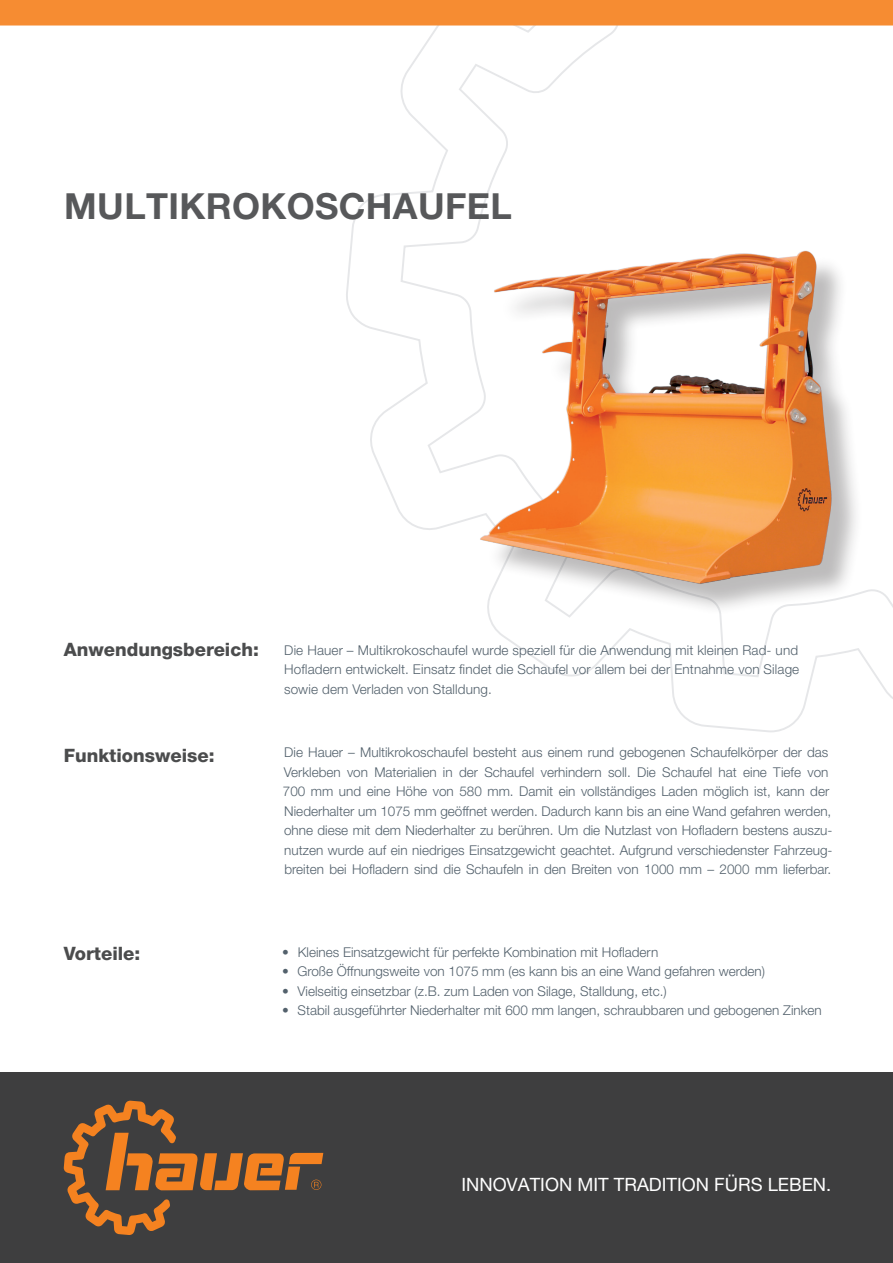
<style>
.page{position:relative;width:893px;height:1263px;background:#fff}
.page>*{position:absolute;margin:0;border:0;box-sizing:border-box;transform-origin:0 0}
.t1{font:700 36px "Helvetica Neue LT Pro";letter-spacing:.01em;color:#57585a}
.t2{font:800 18.45px "Helvetica Neue LT Pro";color:#4b4c4d}
.t3{font:18.45px "Helvetica Neue LT Pro";color:#fff}
.t4{font:300 13.5px/19.5px "Helvetica Neue LT Pro";color:#53616c;text-align:justify}
</style>
<div class="page">
<svg style="left:346px;top:26px;width:547px;height:706px"></svg>
<div style="left:0;top:1073px;width:893px;height:190px;background:#3e3e3f"></div>
<div style="left:0;top:0;width:893px;height:26px;background:#f68c32"></div>
<svg style="left:64px;top:1100px;width:259px;height:135px"></svg>
<img style="left:356px;top:173px;width:537px;height:444px">
<h1 class="t1" style="left:64px;top:184px;width:449px">MULTIKROKOSCHAUFEL</h1>
<h2 class="t2" style="left:64px;top:638px;width:197px">Anwendungsbereich:</h2>
<h2 class="t2" style="left:64px;top:744px;width:152px">Funktionsweise:</h2>
<p class="t4" style="left:284px;top:640px;width:517px">Die Hauer – Multikrokoschaufel wurde speziell für die Anwendung mit kleinen Rad- und Hofladern entwickelt. Einsatz findet die Schaufel vor allem bei der Entnahme von Silage sowie dem Verladen von Stalldung.</p>
<p class="t4" style="left:283px;top:742px;width:551px;text-align:left">Die Hauer – Multikrokoschaufel besteht aus einem rund gebogenen Schaufelkörper der das Verkleben von Materialien in der Schaufel verhindern soll. Die Schaufel hat eine Tiefe von 700 mm und eine Höhe von 580 mm. Damit ein vollständiges Laden möglich ist, kann der Niederhalter um 1075 mm geöffnet werden. Dadurch kann bis an eine Wand gefahren werden, ohne diese mit dem Niederhalter zu berühren. Um die Nutzlast von Hofladern bestens auszu&shy;nutzen wurde auf ein niedriges Einsatzgewicht geachtet. Aufgrund verschiedenster Fahrzeug&shy;breiten bei Hofladern sind die Schaufeln in den Breiten von 1000 mm – 2000 mm lieferbar.</p>
<h2 class="t2" style="left:64px;top:943px;width:78px">Vorteile:</h2>
<p class="t4" style="left:282px;top:942px;width:378px">• Kleines Einsatzgewicht für perfekte Kombination mit Hofladern</p>
<p class="t4" style="left:282px;top:961px;width:484px">• Große Öffnungsweite von 1075 mm (es kann bis an eine Wand gefahren werden)</p>
<p class="t4" style="left:282px;top:981px;width:386px">• Vielseitig einsetzbar (z.B. zum Laden von Silage, Stalldung, etc.)</p>
<p class="t4" style="left:282px;top:1000px;width:541px">• Stabil ausgeführter Niederhalter mit 600 mm langen, schraubbaren und gebogenen Zinken</p>
<h2 class="t3" style="left:461px;top:1173px;width:371px">INNOVATION MIT TRADITION FÜRS LEBEN.</h2>
</div>
